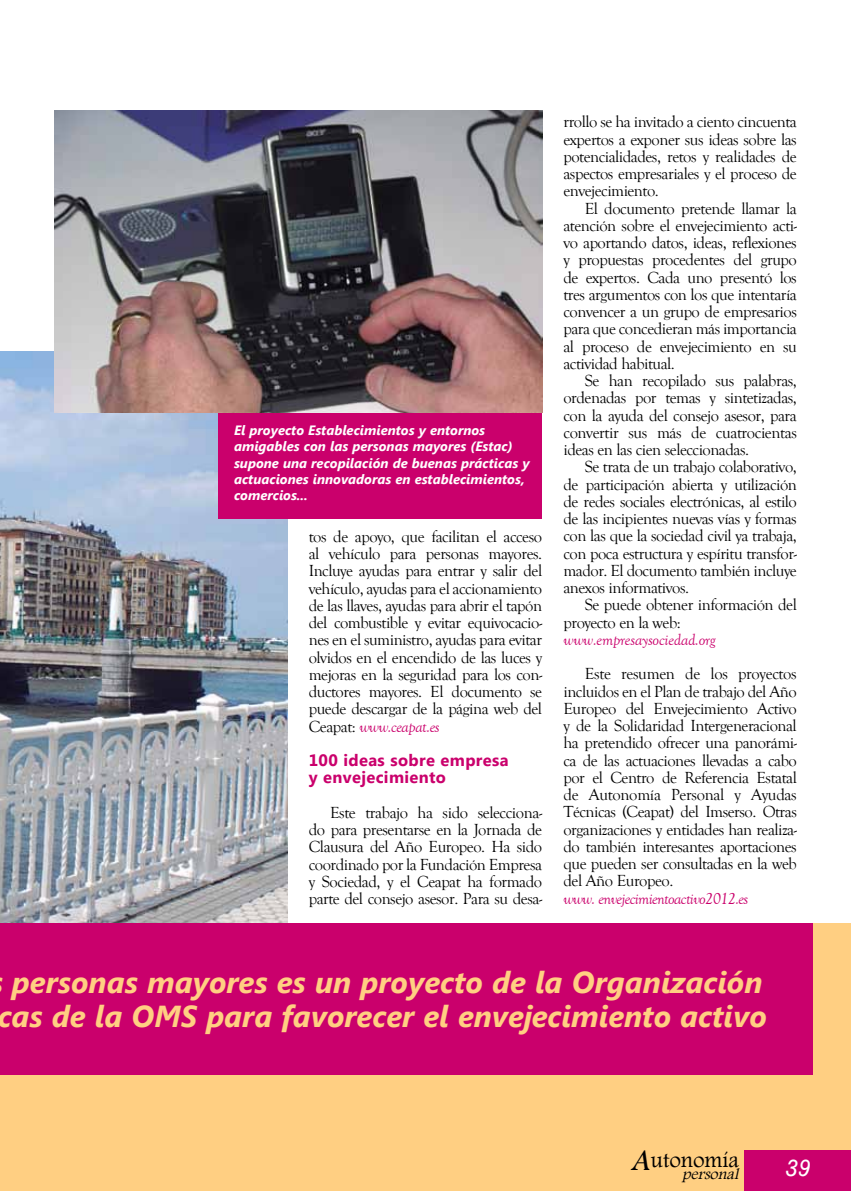
<style>
.page{position:relative;width:851px;height:1191px;background:#fff}
.page>*{position:absolute;margin:0;border:0;box-sizing:border-box;transform-origin:0 0}
.t1{font:italic 700 30.3px/33.3px "Segoe UI";color:#ffcf82;text-align:center}
.t2{font:italic 24px "Rockwell";color:#fff}
.t3{font:22.5px "Footlight MT Light";color:#000}
.TEXTO{font:16.5px/17.2px "Goudy Old Style T";letter-spacing:-.03em;color:#000;text-align:justify}
.LADILLO{font:700 16.5px/17.2px "Segoe UI";letter-spacing:.02em;color:#ca006c}
.WEBS{font:italic 16.5px "Goudy Old Style T";letter-spacing:-.04em;color:#ca006c}
.TEXTO-2{font:italic 16.5px "Goudy Old Style T";letter-spacing:-.01em;color:#ca006c}
.t4{font:italic 15.9px "Footlight MT Light";color:#000}
.PIE_DE_FOTO{font:italic 700 13.5px/16.2px "Segoe UI";color:#fff}
.s1{font-style:italic;color:#ca006c}
</style>
<div class="page">
<div style="left:0;top:923px;width:850px;height:268px;background:#ffcf82"></div>
<div style="left:744px;top:1150px;width:106px;height:41px;background:#ca006c"></div>
<img style="left:0;top:352px;width:287px;height:571px">
<div style="left:0;top:923px;width:812px;height:151px;background:#ca006c"></div>
<div style="left:218px;top:405px;width:324px;height:114px;background:#ca006c"></div>
<img style="left:54px;top:111px;width:488px;height:301px">
<p class="PIE_DE_FOTO" style="left:234px;top:421px;width:297px">El proyecto Establecimientos y entornos amigables con las personas mayores (Estac) supone una recopilación de buenas prácticas y actuaciones innovadoras en establecimientos, comercios...</p>
<p class="TEXTO" style="left:309px;top:528px;width:235px">tos de apoyo, que facilitan el acceso al vehículo para personas mayores.<br>Incluye ayudas para entrar y salir del vehículo, ayudas para el accionamiento de las llaves, ayudas para abrir el tapón del combustible y evitar equivocacio&shy;nes en el suministro, ayudas para evitar olvidos en el encendido de las luces y mejoras en la seguridad para los con&shy;ductores mayores. El documento se puede descargar de la página web del Ceapat: <span class="s1">www.ceapat.es</span></p>
<p class="LADILLO" style="left:309px;top:750px;width:201px">100 ideas sobre empresa y envejecimiento</p>
<p class="TEXTO" style="left:309px;top:804px;width:235px;text-indent:21px">Este trabajo ha sido selecciona&shy;do para presentarse en la Jornada de Clausura del Año Europeo. Ha sido coordinado por la Fundación Empresa y Sociedad, y el Ceapat ha formado parte del consejo asesor. Para su desa-</p>
<p class="TEXTO" style="left:563px;top:114px;width:235px">rrollo se ha invitado a ciento cincuenta expertos a exponer sus ideas sobre las potencialidades, retos y realidades de aspectos empresariales y el proceso de envejecimiento.</p>
<p class="TEXTO" style="left:563px;top:200px;width:235px;text-indent:21px">El documento pretende llamar la atención sobre el envejecimiento acti&shy;vo aportando datos, ideas, reflexiones y propuestas procedentes del grupo de expertos. Cada uno presentó los tres argumentos con los que intentaría convencer a un grupo de empresarios para que concedieran más importancia al proceso de envejecimiento en su actividad habitual.</p>
<p class="TEXTO" style="left:563px;top:372px;width:235px;text-indent:21px">Se han recopilado sus palabras, ordenadas por temas y sintetizadas, con la ayuda del consejo asesor, para convertir sus más de cuatrocientas ideas en las cien seleccionadas.</p>
<p class="TEXTO" style="left:563px;top:459px;width:235px;text-indent:21px">Se trata de un trabajo colaborativo, de participación abierta y utilización de redes sociales electrónicas, al estilo de las incipientes nuevas vías y formas con las que la sociedad civil ya trabaja, con poca estructura y espíritu transfor&shy;mador. El documento también incluye anexos informativos.</p>
<p class="TEXTO" style="left:563px;top:597px;width:235px;text-indent:21px">Se puede obtener información del proyecto en la web:</p>
<p class="TEXTO-2" style="left:563px;top:630px;width:154px">www.empresaysociedad.org</p>
<p class="TEXTO" style="left:563px;top:666px;width:235px;text-indent:21px">Este resumen de los proyectos incluidos en el Plan de trabajo del Año Europeo del Envejecimiento Activo y de la Solidaridad Intergeneracional ha pretendido ofrecer una panorámi&shy;ca de las actuaciones llevadas a cabo por el Centro de Referencia Estatal de Autonomía Personal y Ayudas Técnicas (Ceapat) del Imserso. Otras organizaciones y entidades han realiza&shy;do también interesantes aportaciones que pueden ser consultadas en la web del Año Europeo.</p>
<p class="WEBS" style="left:563px;top:889px;width:186px">www. envejecimientoactivo2012.es</p>
<h1 class="t1" style="left:-3px;top:964px;width:770px">personas mayores es un proyecto de la Organización cas de la OMS para favorecer el envejecimiento activo</h1>
<p class="t4" style="left:630px;top:1164px;width:113px"><sup>A</sup> personal</p>
<h3 class="t3" style="left:650px;top:1146px;width:90px">utonomía</h3>
<p class="t2" style="left:785px;top:1154px;width:27px">39</p>
</div>
